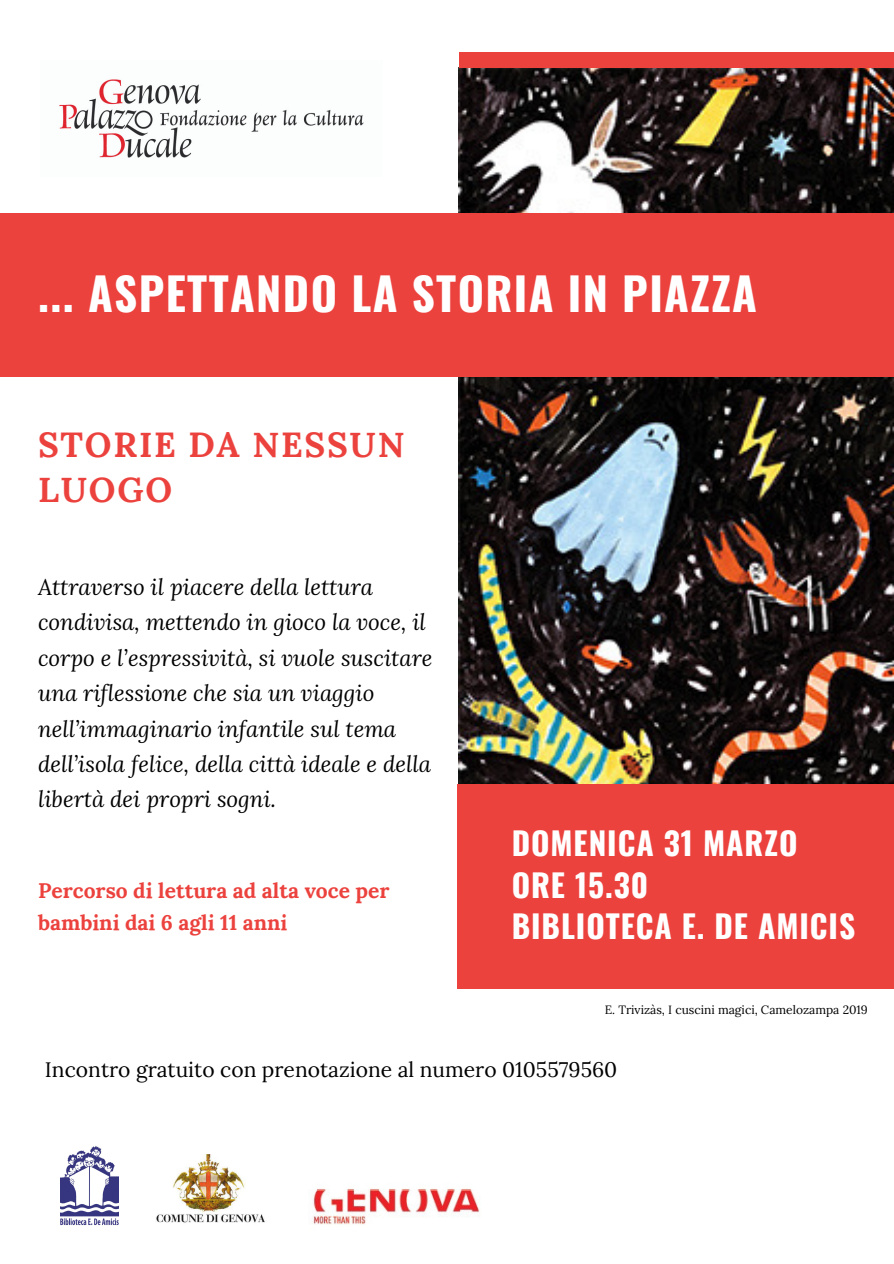
<style>
.page{position:relative;width:894px;height:1264px;background:#fff}
.page>*{position:absolute;margin:0;border:0;box-sizing:border-box;transform-origin:0 0}
.t1{font:700 45px "Oswald";letter-spacing:.03em;color:#fff}
.t2{font:700 34.8px/44.7px "Lora";letter-spacing:.05em;color:#ec423e}
.t3{font:700 31.5px/41.5px "Oswald";letter-spacing:.03em;color:#fff}
.t4{font:italic 22.35px/35.4px "Lora";color:#000}
.t5{font:700 21px/31.7px "Lora";color:#ec423e}
.t6{font:21px "Lora";color:#000}
.t7{font:12px "Lora";color:#000}
</style>
<div class="page">
<img style="left:459px;top:68px;width:434px;height:716px">
<img style="left:59px;top:79px;width:305px;height:79px">
<div style="left:0;top:213px;width:893px;height:164px;background:#ec423e"></div>
<div style="left:457px;top:784px;width:436px;height:205px;background:#ec423e"></div>
<div style="left:459px;top:52px;width:434px;height:16px;background:#ec423e"></div>
<img style="left:60px;top:1145px;width:58px;height:81px">
<img style="left:156px;top:1154px;width:109px;height:69px">
<img style="left:312px;top:1188px;width:168px;height:37px">
<h1 class="t1" style="left:38px;top:258px;width:720px">... ASPETTANDO LA STORIA IN PIAZZA</h1>
<h2 class="t2" style="left:38px;top:422px;width:368px">STORIE DA NESSUN<br>LUOGO</h2>
<p class="t4" style="left:38px;top:569px;width:396px">Attraverso il piacere della lettura condivisa, mettendo in gioco la voce, il corpo e l’espressività, si vuole suscitare una riflessione che sia un viaggio nell’immaginario infantile sul tema dell’isola felice, della città ideale e della libertà dei propri sogni.</p>
<p class="t5" style="left:38px;top:874px;width:353px">Percorso di lettura ad alta voce per bambini dai 6 agli 11 anni</p>
<h3 class="t3" style="left:511px;top:821px;width:345px">DOMENICA 31 MARZO<br>ORE 15.30<br>BIBLIOTECA E. DE AMICIS</h3>
<p class="t7" style="left:604px;top:1001px;width:264px">E. Trivizàs, I cuscini magici, Camelozampa 2019</p>
<p class="t6" style="left:45px;top:1056px;width:573px">Incontro gratuito con prenotazione al numero 0105579560</p>
</div>
